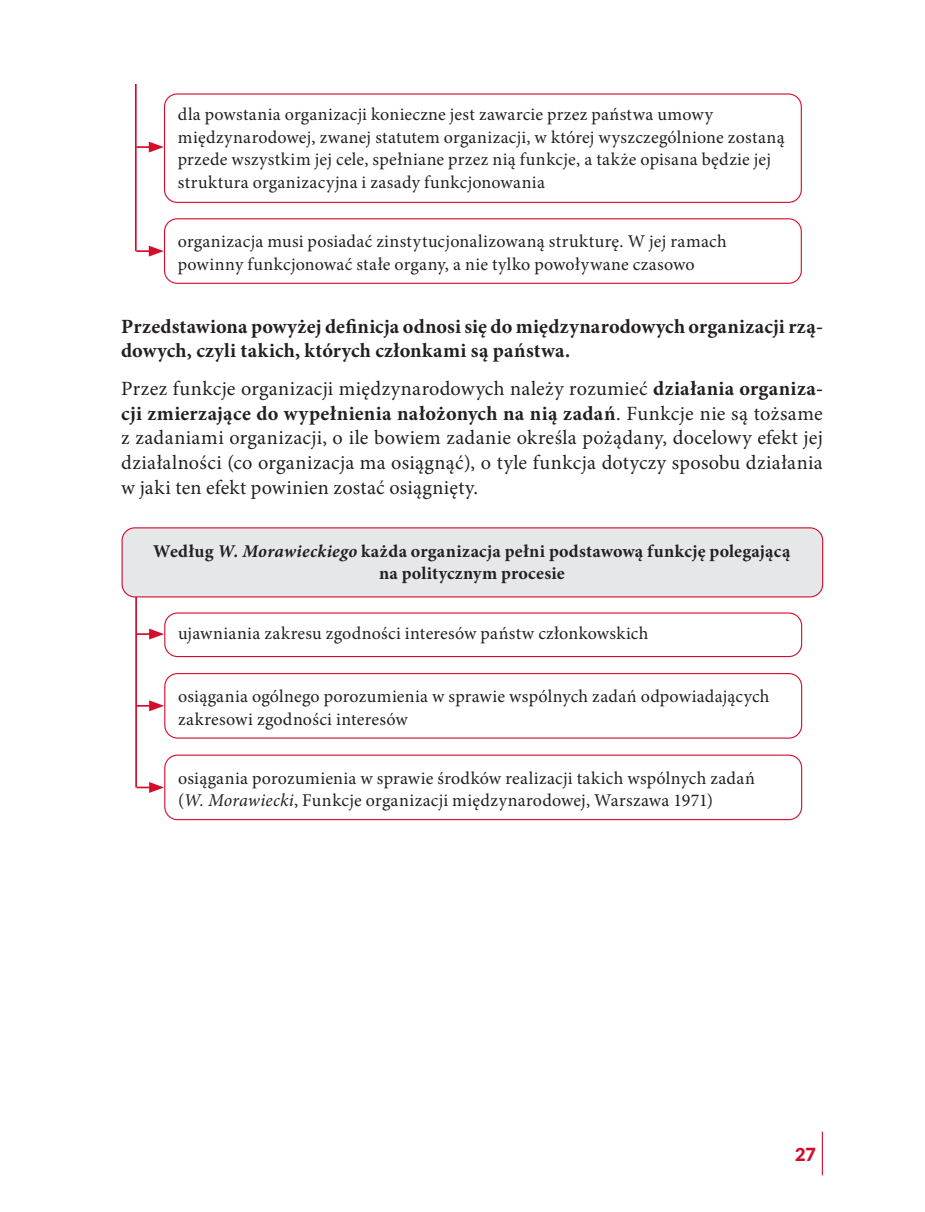
<style>
.page{position:relative;width:925px;height:1212px;background:#fff}
.page>*{position:absolute;margin:0;border:0;box-sizing:border-box;transform-origin:0 0}
.t1{font:20.25px/24.8px "Minion Pro";letter-spacing:.015em;color:#231f20;text-align:justify}
.t2{font:700 20.25px/24.8px "Minion Pro";letter-spacing:.01em;color:#231f20}
.t3{font:18px/22.5px "Minion Pro";letter-spacing:.015em;color:#231f20}
.t4{font:700 18px/22.5px "Minion Pro";letter-spacing:.015em;color:#231f20;text-align:center}
.t5{font:900 18px "Lato";color:#d30d2b}
.s1{font-weight:700}
.s2{font-style:italic}
</style>
<div class="page">
<hr style="left:822px;top:1131px;width:1px;height:44px;background:#d30d2b">
<hr style="left:135px;top:85px;width:2px;height:166px;background:#d30d2b">
<div style="left:164px;top:93px;width:638px;height:110px;border:1px solid #d30d2b;border-radius:13px"></div>
<div style="left:164px;top:218px;width:638px;height:66px;border:1px solid #d30d2b;border-radius:13px"></div>
<svg style="left:136px;top:142px;width:28px;height:11px"></svg>
<svg style="left:136px;top:246px;width:28px;height:11px"></svg>
<hr style="left:135px;top:547px;width:2px;height:240px;background:#d30d2b">
<div style="left:164px;top:612px;width:638px;height:45px;border:1px solid #d30d2b;border-radius:13px"></div>
<div style="left:164px;top:673px;width:638px;height:66px;border:1px solid #d30d2b;border-radius:13px"></div>
<div style="left:164px;top:754px;width:638px;height:66px;border:1px solid #d30d2b;border-radius:13px"></div>
<svg style="left:137px;top:700px;width:27px;height:11px"></svg>
<svg style="left:137px;top:629px;width:27px;height:10px"></svg>
<svg style="left:137px;top:782px;width:27px;height:11px"></svg>
<div style="left:122px;top:528px;width:701px;height:69px;background:#e6e7e9;border-radius:13px"></div>
<div style="left:122px;top:527px;width:701px;height:70px;border:1px solid #d30d2b;border-radius:13px"></div>
<p class="t3" style="left:178px;top:103px;width:608px">dla powstania organizacji konieczne jest zawarcie przez państwa umowy międzynarodowej, zwanej statutem organizacji, w której wyszczególnione zostaną przede wszystkim jej cele, spełniane przez nią funkcje, a także opisana będzie jej struktura organizacyjna i zasady funkcjonowania</p>
<p class="t3" style="left:178px;top:231px;width:550px">organizacja musi posiadać zinstytucjonalizowaną strukturę. W jej ramach powinny funkcjonować stałe organy, a nie tylko powoływane czasowo</p>
<p class="t2" style="left:121px;top:314px;width:703px">Przedstawiona powyżej definicja odnosi się do międzynarodowych organizacji rzą&shy;dowych, czyli takich, których członkami są państwa.</p>
<p class="t1" style="left:121px;top:376px;width:703px">Przez funkcje organizacji międzynarodowych należy rozumieć <span class="s1">działania organiza&shy;cji zmierzające do wypełnienia nałożonych na nią zadań</span>. Funkcje nie są tożsame z zadaniami organizacji, o ile bowiem zadanie określa pożądany, docelowy efekt jej działalności (co organizacja ma osiągnąć), o tyle funkcja dotyczy sposobu działania w jaki ten efekt powinien zostać osiągnięty.</p>
<p class="t4" style="left:153px;top:539px;width:639px">Według <span class="s2">W. Morawieckiego</span> każda organizacja pełni podstawową funkcję polegającą na politycznym procesie</p>
<p class="t3" style="left:178px;top:622px;width:472px">ujawniania zakresu zgodności interesów państw członkowskich</p>
<p class="t3" style="left:178px;top:685px;width:593px">osiągania ogólnego porozumienia w sprawie wspólnych zadań odpowiadających zakresowi zgodności interesów</p>
<p class="t3" style="left:178px;top:767px;width:578px">osiągania porozumienia w sprawie środków realizacji takich wspólnych zadań (<span class="s2">W. Morawiecki</span>, Funkcje organizacji międzynarodowej, Warszawa 1971)</p>
<p class="t5" style="left:795px;top:1140px;width:22px">27</p>
</div>
